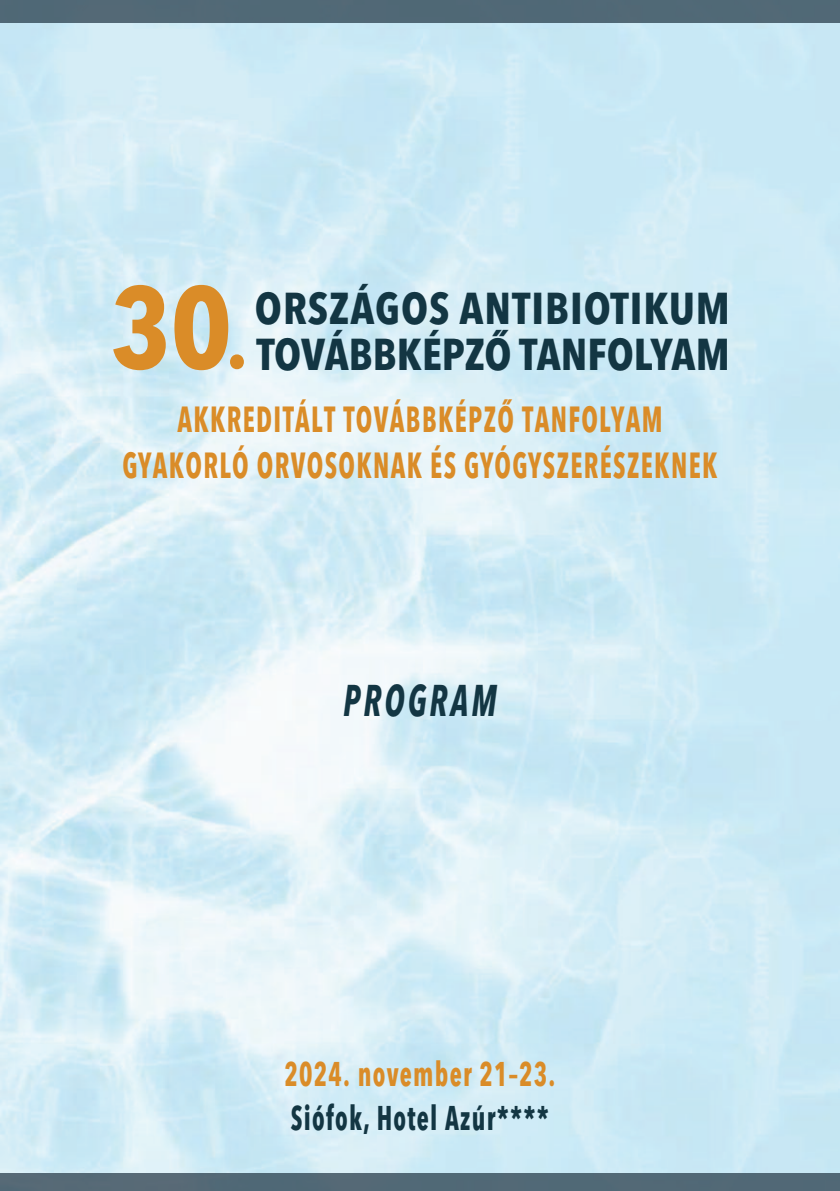
<style>
.page{position:relative;width:840px;height:1191px;background:#fff}
.page>*{position:absolute;margin:0;border:0;box-sizing:border-box;transform-origin:0 0}
.t1{font:700 115.6px "Avenir Next Condensed";color:#da8c28}
.t2{font:700 44.2px/46.4px "Avenir Next Condensed";color:#133643}
.t3{font:italic 700 44px "Avenir Next Condensed";letter-spacing:.1em;color:#133643;scale:.75 1}
.t4{font:700 36px/46px "Avenir Next Condensed";letter-spacing:.05em;color:#da8c28;text-align:center;scale:.75 1}
.t5{font:700 34px "Avenir Next Condensed";letter-spacing:.05em;color:#133643;scale:.75 1}
.t6{font:700 34px "Avenir Next Condensed";letter-spacing:.05em;color:#da8c28;scale:.75 1}
.s1{font-size:81.6px}
</style>
<div class="page">
<img style="left:0;top:23px;width:839px;height:1151px">
<div style="left:0;top:0;width:839px;height:23px;background:#506976"></div>
<div style="left:0;top:1174px;width:839px;height:17px;background:#516976"></div>
<h1 class="t1" style="left:110px;top:257px;width:139px">30<span class="s1">.</span></h1>
<p class="t2" style="left:255px;top:284px;width:476px">ORSZÁGOS ANTIBIOTIKUM<br>TOVÁBBKÉPZŐ TANFOLYAM</p>
<p class="t4" style="left:122px;top:396px;width:794px">AKKREDITÁLT TOVÁBBKÉPZŐ TANFOLYAM<br>GYAKORLÓ ORVOSOKNAK ÉS GYÓGYSZERÉSZEKNEK</p>
<p class="t3" style="left:343px;top:673px;width:206px">PROGRAM</p>
<p class="t6" style="left:284px;top:1053px;width:363px">2024. november 21–23.</p>
<p class="t5" style="left:291px;top:1097px;width:345px">Siófok, Hotel Azúr****</p>
</div>
